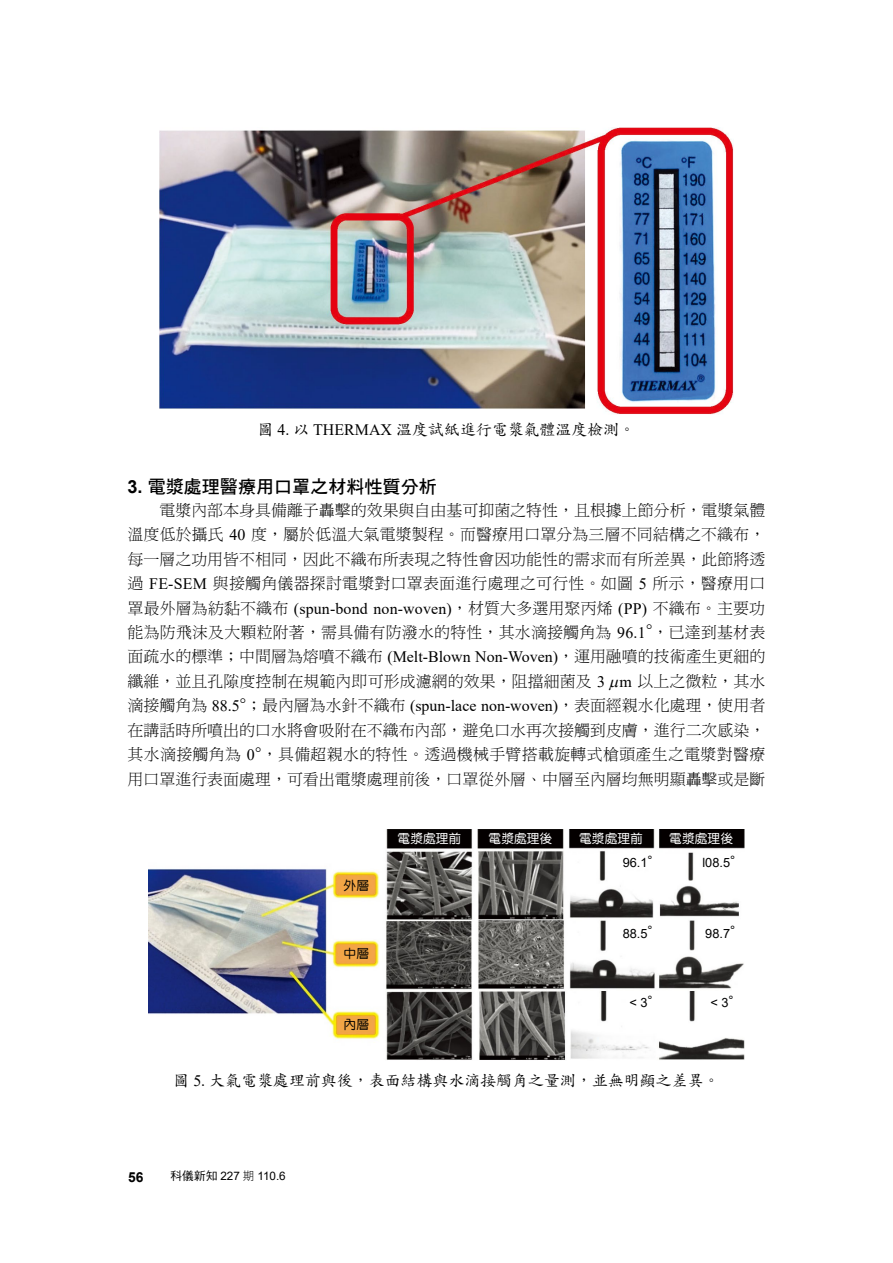
<style>
.page{position:relative;width:893px;height:1263px;background:#fff}
.page>*{position:absolute;margin:0;border:0;box-sizing:border-box;transform-origin:0 0}
.t1{font:18px "DF Hei Std W7";color:#000}
.t2{font:15.9px/24.5px "DF Ming Std W3";color:#000;text-align:justify}
.t3{font:15.9px "DF Kai Shu Std W5";color:#000}
.t4{font:700 13.8px "Arial";color:#000}
.t5{font:12.75px "Arial";color:#000}
.t6{font:12.75px "DF Yuan Std W5";color:#fff}
.t7{font:12.75px "DF Yuan Std W5";color:#000}
.t8{font:11.7px "Arial";color:#000}
.s1{font-family:"Times New Roman"}
.s2{font-family:"Arial";font-weight:700}
.s3{font-family:"DF Hei Std W5"}
.s4{font-family:"DF Hei Std W3"}
</style>
<div class="page">
<img style="left:159px;top:127px;width:574px;height:287px">
<img style="left:149px;top:829px;width:595px;height:231px">
<p class="t3" style="left:258px;top:421px;width:379px">圖 <span class="s1">4.</span> 以 <span class="s1">THERMAX</span> 溫度試紙進行電漿氣體溫度檢測。</p>
<p class="t1" style="left:128px;top:477px;width:311px"><span class="s2">3.</span> 電漿處理醫療用口罩之材料性質分析</p>
<p class="t2" style="left:128px;top:497px;width:639px;text-indent:32px">電漿內部本身具備離子轟擊的效果與自由基可抑菌之特性，且根據上節分析，電漿氣體溫度低於攝氏 <span class="s1">40</span> 度，屬於低溫大氣電漿製程。而醫療用口罩分為三層不同結構之不織布，每一層之功用皆不相同，因此不織布所表現之特性會因功能性的需求而有所差異，此節將透過 <span class="s1">FE-SEM</span> 與接觸角儀器探討電漿對口罩表面進行處理之可行性。如圖 <span class="s1">5</span> 所示，醫療用口罩最外層為紡黏不織布 <span class="s1">(spun-bond non-woven)</span>，材質大多選用聚丙烯 <span class="s1">(PP)</span> 不織布。主要功能為防飛沫及大顆粒附著，需具備有防潑水的特性，其水滴接觸角為 <span class="s1">96.1</span><sup>°</sup>，已達到基材表面疏水的標準；中間層為熔噴不織布 <span class="s1">(Melt-Blown Non-Woven)</span>，運用融噴的技術產生更細的纖維，並且孔隙度控制在規範內即可形成濾網的效果，阻擋細菌及 <span class="s1">3 m</span> 以上之微粒，其水滴接觸角為 <span class="s1">88.5</span><sup>°</sup>；最內層為水針不織布 <span class="s1">(spun-lace non-woven)</span>，表面經親水化處理，使用者在講話時所噴出的口水將會吸附在不織布內部，避免口水再次接觸到皮膚，進行二次感染，其水滴接觸角為 <span class="s1">0</span><sup>°</sup>，具備超親水的特性。透過機械手臂搭載旋轉式槍頭產生之電漿對醫療用口罩進行表面處理，可看出電漿處理前後，口罩從外層、中層至內層均無明顯轟擊或是斷</p>
<p class="t6" style="left:398px;top:831px;width:65px">電漿處理前</p>
<p class="t6" style="left:489px;top:831px;width:65px">電漿處理後</p>
<p class="t6" style="left:579px;top:831px;width:65px">電漿處理前</p>
<p class="t6" style="left:669px;top:831px;width:65px">電漿處理後</p>
<p class="t7" style="left:344px;top:878px;width:27px">外層</p>
<p class="t7" style="left:344px;top:947px;width:27px">中層</p>
<p class="t7" style="left:344px;top:1018px;width:27px">內層</p>
<p class="t5" style="left:623px;top:854px;width:31px">96.1°</p>
<p class="t5" style="left:623px;top:924px;width:31px">88.5°</p>
<p class="t5" style="left:702px;top:854px;width:34px">l08.5°</p>
<p class="t5" style="left:705px;top:924px;width:31px">98.7°</p>
<p class="t5" style="left:629px;top:994px;width:25px">&lt; 3°</p>
<p class="t5" style="left:710px;top:994px;width:25px">&lt; 3°</p>
<p class="t3" style="left:173px;top:1072px;width:548px">圖 <span class="s1">5.</span> 大氣電漿處理前與後，表面結構與水滴接觸角之量測，並無明顯之差異。</p>
<p class="t4" style="left:128px;top:1167px;width:17px">56</p>
<p class="t8" style="left:171px;top:1168px;width:117px"><span class="s3">科儀新知</span> 227 <span class="s4">期</span> 110.6</p>
</div>
